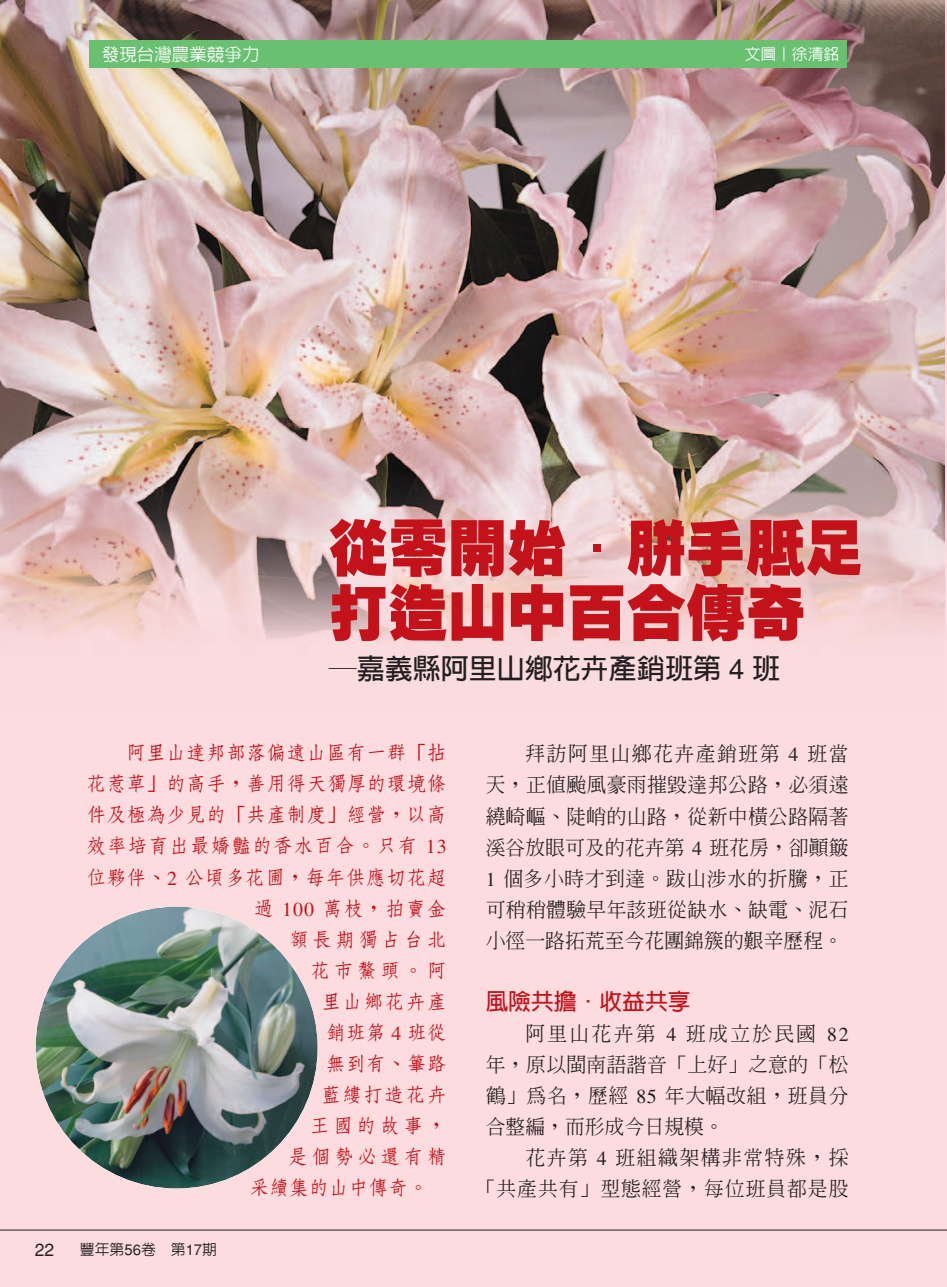
<style>
.page{position:relative;width:947px;height:1287px;background:#fff}
.page>*{position:absolute;margin:0;border:0;box-sizing:border-box;transform-origin:0 0}
.t1{font:900 59.5px/64.8px "Lin Gothic";color:#c4121a}
.t2{font:700 28px "Lin Gothic";color:#231f20}
.t3{font:700 22.75px "Lin Gothic";color:#c4121a}
.t4{font:500 19.78px/31px "Inn Ming";letter-spacing:.025em;color:#231f20;text-align:justify}
.t5{font:700 19.78px "Nan Sung";letter-spacing:.015em;color:#c4121a}
.t6{font:500 19.78px/31px "Inn Ming";letter-spacing:.045em;color:#231f20;text-align:right}
.t7{font:700 19.78px "Nan Sung";letter-spacing:.045em;color:#c4121a}
.t8{font:700 19.78px "Nan Sung";letter-spacing:.155em;color:#c4121a}
.t9{font:700 19.78px "Nan Sung";letter-spacing:.165em;color:#c4121a}
.t10{font:500 17.5px "Lin Gothic";color:#fff}
.t11{font:17.5px "Helvetica";color:#231f20}
.t12{font:500 15.75px "Lin Gothic";color:#fff}
.t13{font:500 14.88px "Lin Gothic";color:#231f20}
.s1{font-family:"Helvetica";font-weight:400}
.s2{font-family:"Times";font-weight:400}
</style>
<div class="page">
<img style="left:0;top:0;width:946px;height:1286px">
<p class="t10" style="left:102px;top:46px;width:159px">發現台灣農業競爭力</p>
<p class="t12" style="left:744px;top:46px;width:96px">文圖｜徐清銘</p>
<h1 class="t1" style="left:328px;top:515px;width:537px">從郔開始船胼手胝足打造山中百合傳奇</h1>
<h2 class="t2" style="left:328px;top:654px;width:453px">─嘉義縣阿里山鄉花卉產銷班第 <span class="s1">4</span> 班</h2>
<p class="t5" style="left:126px;top:743px;width:322px">阿里山達邦部落偏遠山區有一群「拈</p>
<p class="t5" style="left:86px;top:774px;width:362px">花惹草」的高手，善用得天獨厚的環境條</p>
<p class="t5" style="left:86px;top:805px;width:362px">件及極為少見的「共產制度」經營，以高</p>
<p class="t7" style="left:86px;top:836px;width:362px">效率培育出最嬌豔的香水百合。只有 <span class="s2">13</span></p>
<p class="t5" style="left:86px;top:867px;width:362px">位夥伴、<span class="s2">2</span> 公頃多花圃，每年供應切花超</p>
<p class="t5" style="left:254px;top:898px;width:194px">過 <span class="s2">100</span> 萬枝，拍賣金</p>
<p class="t8" style="left:289px;top:929px;width:159px">額長期獨占台北</p>
<p class="t5" style="left:310px;top:960px;width:138px">花市鰲頭。阿</p>
<p class="t5" style="left:321px;top:991px;width:127px">里山鄉花卉產</p>
<p class="t5" style="left:326px;top:1022px;width:122px">銷班第 <span class="s2">4</span> 班從</p>
<p class="t5" style="left:326px;top:1053px;width:122px">無到有、篳路</p>
<p class="t5" style="left:321px;top:1084px;width:127px">藍縷打造花卉</p>
<p class="t5" style="left:310px;top:1115px;width:138px">王國的故事，</p>
<p class="t9" style="left:288px;top:1146px;width:160px">是個勢必還有精</p>
<p class="t5" style="left:249px;top:1177px;width:180px">采續集的山中傳奇。</p>
<p class="t11" style="left:35px;top:1242px;width:21px">22</p>
<p class="t13" style="left:80px;top:1241px;width:139px">豐年第<span class="s1">56</span>卷　第<span class="s1">17</span>期</p>
<p class="t4" style="left:485px;top:738px;width:364px;text-indent:40px">拜訪阿里山鄉花卉產銷班第 <span class="s2">4</span> 班當天，正值颱風豪雨摧毀達邦公路，必須遠繞崎嶇、陡峭的山路，從新中橫公路隔著溪谷放眼可及的花卉第 <span class="s2">4</span> 班花房，卻顛簸<span class="s2">1</span> 個多小時才到達。跋山涉水的折騰，正可稍稍體驗早年該班從缺水、缺電、泥石小徑一路拓荒至今花團錦簇的艱辛歷程。</p>
<p class="t3" style="left:485px;top:989px;width:206px">風險共擔．收益共享</p>
<p class="t4" style="left:485px;top:1017px;width:364px;text-indent:40px">阿里山花卉第 <span class="s2">4</span> 班成立於民國 <span class="s2">82</span>年，原以閩南語諧音「上好」之意的「松鶴」為名，歷經 <span class="s2">85</span> 年大幅改組，班員分合整編，而形成今日規模。</p>
<p class="t6" style="left:475px;top:1141px;width:374px">花卉第 <span class="s2">4</span> 班組織架構非常特殊，採<br>「共產共有」型態經營，每位班員都是股</p>
</div>
